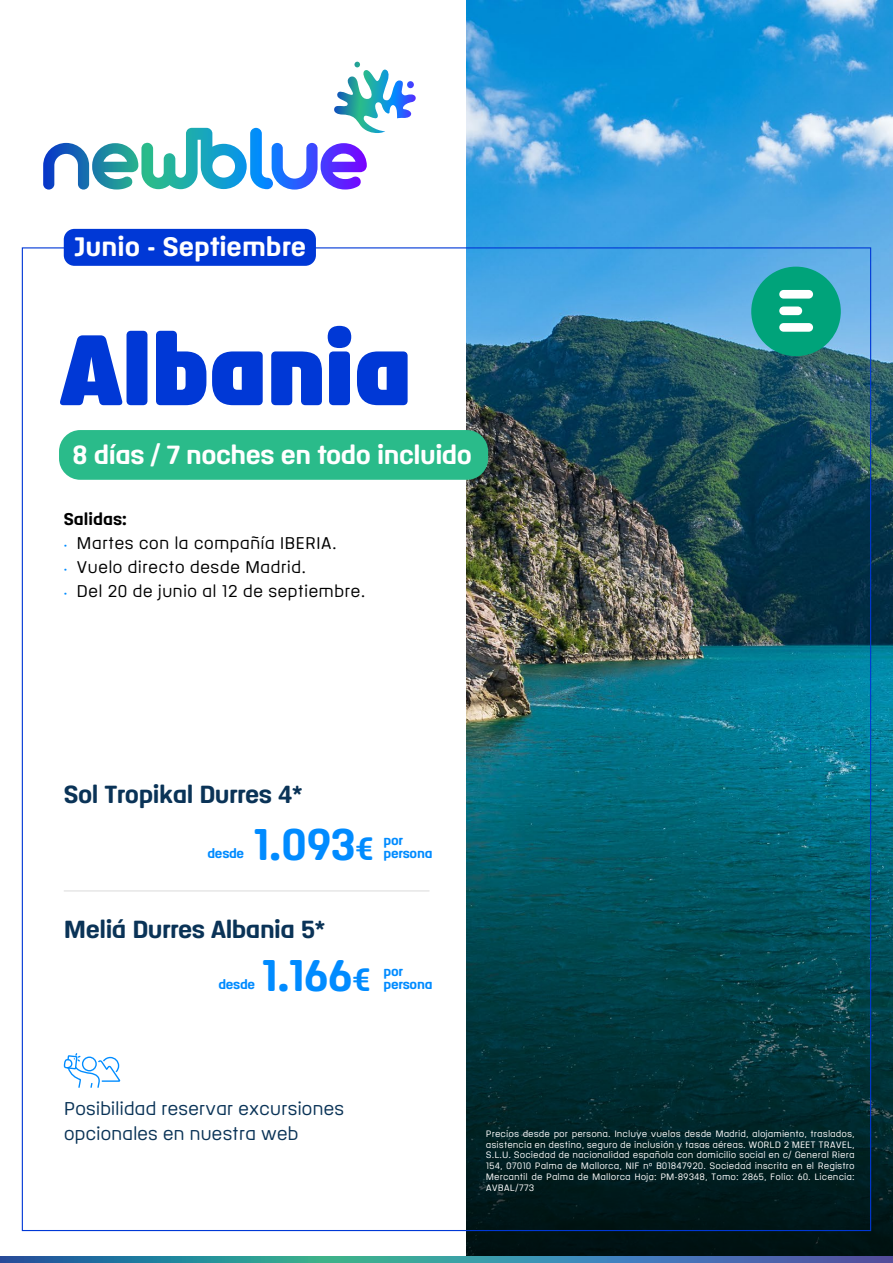
<style>
.page{position:relative;width:893px;height:1263px;background:#fff}
.page>*{position:absolute;margin:0;border:0;box-sizing:border-box;transform-origin:0 0}
.t1{font:700 97.05px "Binario Soft";letter-spacing:-.02em;color:#0038d6}
.t2{font:43.05px "Binario Soft";color:#008bff}
.t3{font:25.95px "Binario Soft";color:#fff}
.t4{font:25.5px "Binario Soft";letter-spacing:-.02em;color:#fff}
.t5{font:24px "Binario Soft";letter-spacing:-.02em;color:#0a3357}
.t6{font:300 18px/25.5px "Binario Soft";letter-spacing:-.02em;color:#0a3357}
.t7{font:300 16.5px "Binario Soft";color:#000}
.t8{font:16.5px "Binario Soft";color:#000}
.t9{font:12.9px/12.9px "Binario Soft";letter-spacing:-.02em;color:#008bff}
.t10{font:300 9px/10.8px "Binario Soft";color:#fff;text-align:justify}
.s1{font-size:9px;color:#008cff}
.s2{font-size:31.5px}
</style>
<div class="page">
<img style="left:466px;top:0;width:427px;height:709px">
<svg style="left:466px;top:709px;width:427px;height:547px;background:#02454f"></svg>
<svg style="left:0;top:1256px;width:893px;height:7px;background:#3982a4"></svg>
<svg style="left:43px;top:62px;width:373px;height:128px"></svg>
<svg style="left:751px;top:267px;width:90px;height:89px;background:#17a28d"></svg>
<div style="left:779px;top:290px;width:34px;height:9px;background:#fff;border-radius:4px"></div>
<div style="left:779px;top:306px;width:23px;height:9px;background:#fff;border-radius:4px"></div>
<div style="left:779px;top:323px;width:34px;height:9px;background:#fff;border-radius:4px"></div>
<div style="left:59px;top:430px;width:429px;height:50px;background:#2abb8a;border-radius:21px"></div>
<div style="left:64px;top:229px;width:252px;height:37px;background:#0038d6;border-radius:11px"></div>
<hr style="left:64px;top:890px;width:365px;height:1px;background:#dadada">
<svg style="left:63px;top:1053px;width:58px;height:35px"></svg>
<h3 class="t3" style="left:74px;top:230px;width:233px">Junio - Septiembre</h3>
<h1 class="t1" style="left:59px;top:308px;width:355px">Albania</h1>
<h3 class="t4" style="left:72px;top:439px;width:401px">8 días / 7 noches en todo incluido</h3>
<h3 class="t8" style="left:64px;top:508px;width:65px">Salidas:</h3>
<h3 class="t7" style="left:64px;top:532px;width:274px"><span class="s1">•</span> Martes con la compañía IBERIA.</h3>
<h3 class="t7" style="left:64px;top:556px;width:244px"><span class="s1">•</span> Vuelo directo desde Madrid.</h3>
<h3 class="t7" style="left:64px;top:580px;width:303px"><span class="s1">•</span> Del 20 de junio al 12 de septiembre.</h3>
<h3 class="t5" style="left:64px;top:779px;width:240px">Sol Tropikal Durres 4*</h3>
<h3 class="t9" style="left:207px;top:847px;width:38px">desde</h3>
<h2 class="t2" style="left:254px;top:816px;width:121px">1.093<span class="s2">€</span></h2>
<h3 class="t9" style="left:384px;top:834px;width:50px">por persona</h3>
<h3 class="t5" style="left:64px;top:914px;width:263px">Meliá Durres Albania 5*</h3>
<h3 class="t9" style="left:218px;top:978px;width:38px">desde</h3>
<h2 class="t2" style="left:263px;top:947px;width:109px">1.166<span class="s2">€</span></h2>
<h3 class="t9" style="left:384px;top:965px;width:50px">por persona</h3>
<h3 class="t6" style="left:64px;top:1096px;width:282px">Posibilidad reservar excursiones opcionales en nuestra web</h3>
<p class="t10" style="left:486px;top:1128px;width:370px">Precios desde por persona. Incluye vuelos desde Madrid, alojamiento, traslados, asistencia en destino, seguro de inclusión y tasas aéreas. WORLD 2 MEET TRAVEL, S.L.U. Sociedad de nacionalidad española con domicilio social en c/ General Riera 154, 07010 Palma de Mallorca, NIF nº B01847920. Sociedad inscrita en el Registro Mercantil de Palma de Mallorca Hoja: PM-89348, Tomo: 2865, Folio: 60. Licencia:<br>AVBAL/773</p>
</div>
